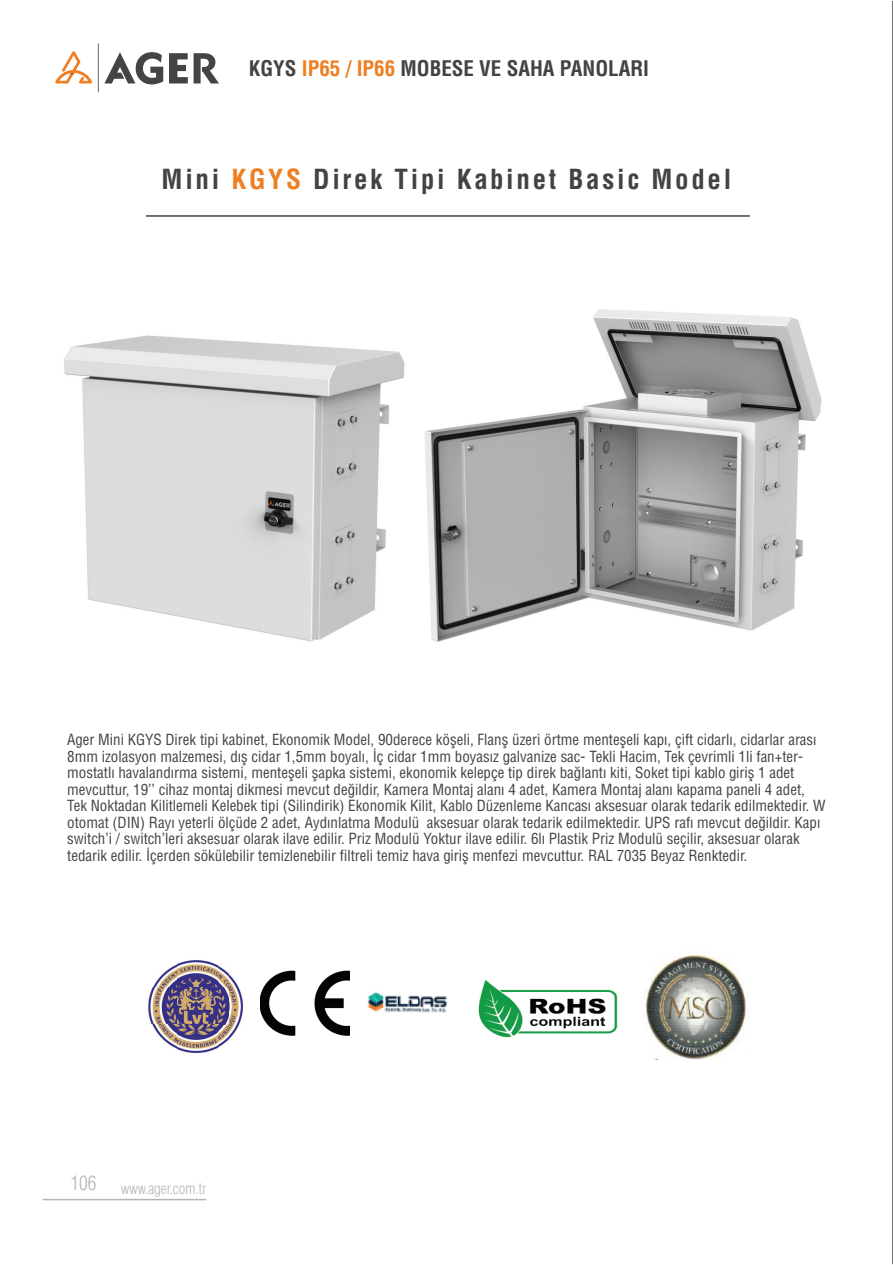
<style>
.page{position:relative;width:893px;height:1265px;background:#fff}
.page>*{position:absolute;margin:0;border:0;box-sizing:border-box;transform-origin:0 0}
.t1{font:27px "Helvetica Cond Bold Tr";letter-spacing:.1em;color:#434343}
.t2{font:21px "Helvetica Cond Bold Tr";color:#434343}
.t3{font:19.5px "Helvetica Condensed Light Tr";color:#b4b5b6}
.t4{font:15px/16.5px "Helvetica Cond Normal Tr";color:#434343}
.t5{font:15px "Helvetica Condensed Light Tr";color:#b4b5b6}
.s1{color:#ee7f22}
</style>
<div class="page">
<hr style="left:892px;top:1px;width:1px;height:1263px;background:#434343">
<img style="left:64px;top:335px;width:341px;height:307px">
<img style="left:425px;top:309px;width:397px;height:333px">
<img style="left:646px;top:954px;width:100px;height:105px">
<img style="left:230px;top:970px;width:120px;height:66px">
<img style="left:153px;top:960px;width:106px;height:27px">
<img style="left:148px;top:987px;width:82px;height:38px">
<img style="left:152px;top:1025px;width:107px;height:28px">
<img style="left:368px;top:992px;width:79px;height:21px">
<img style="left:478px;top:979px;width:140px;height:59px">
<hr style="left:146px;top:215px;width:604px;height:2px;background:#434343">
<hr style="left:43px;top:1198px;width:163px;height:2px;background:#b4b5b6">
<hr style="left:98px;top:43px;width:1px;height:49px;background:#434445">
<svg style="left:194px;top:53px;width:25px;height:30px"></svg>
<svg style="left:104px;top:52px;width:59px;height:32px"></svg>
<svg style="left:169px;top:53px;width:19px;height:30px"></svg>
<svg style="left:55px;top:51px;width:37px;height:32px"></svg>
<h2 class="t2" style="left:249px;top:55px;width:402px">KGYS <span class="s1">IP65 / IP66</span> MOBESE VE SAHA PANOLARI</h2>
<h1 class="t1" style="left:162px;top:163px;width:571px">Mini <span class="s1">KGYS</span> Direk Tipi Kabinet Basic Model</h1>
<p class="t4" style="left:67px;top:731px;width:760px">Ager Mini KGYS Direk tipi kabinet, Ekonomik Model, 90derece köşeli, Flanş üzeri örtme menteşeli kapı, çift cidarlı, cidarlar arası 8mm izolasyon malzemesi, dış cidar 1,5mm boyalı, İç cidar 1mm boyasız galvanize sac- Tekli Hacim, Tek çevrimli 1li fan+ter&shy;mostatlı havalandırma sistemi, menteşeli şapka sistemi, ekonomik kelepçe tip direk bağlantı kiti, Soket tipi kablo giriş 1 adet mevcuttur, 19’’ cihaz montaj dikmesi mevcut değildir, Kamera Montaj alanı 4 adet, Kamera Montaj alanı kapama paneli 4 adet, Tek Noktadan Kilitlemeli Kelebek tipi (Silindirik) Ekonomik Kilit, Kablo Düzenleme Kancası aksesuar olarak tedarik edilmektedir. W otomat (DIN) Rayı yeterli ölçüde 2 adet, Aydınlatma Modulü aksesuar olarak tedarik edilmektedir. UPS rafı mevcut değildir. Kapı switch’i / switch’leri aksesuar olarak ilave edilir. Priz Modulü Yoktur ilave edilir. 6lı Plastik Priz Modulü seçilir, aksesuar olarak tedarik edilir. İçerden sökülebilir temizlenebilir filtreli temiz hava giriş menfezi mevcuttur. RAL 7035 Beyaz Renktedir.</p>
<h3 class="t3" style="left:70px;top:1171px;width:27px">106</h3>
<p class="t5" style="left:121px;top:1179px;width:87px">www.ager.com.tr</p>
</div>
